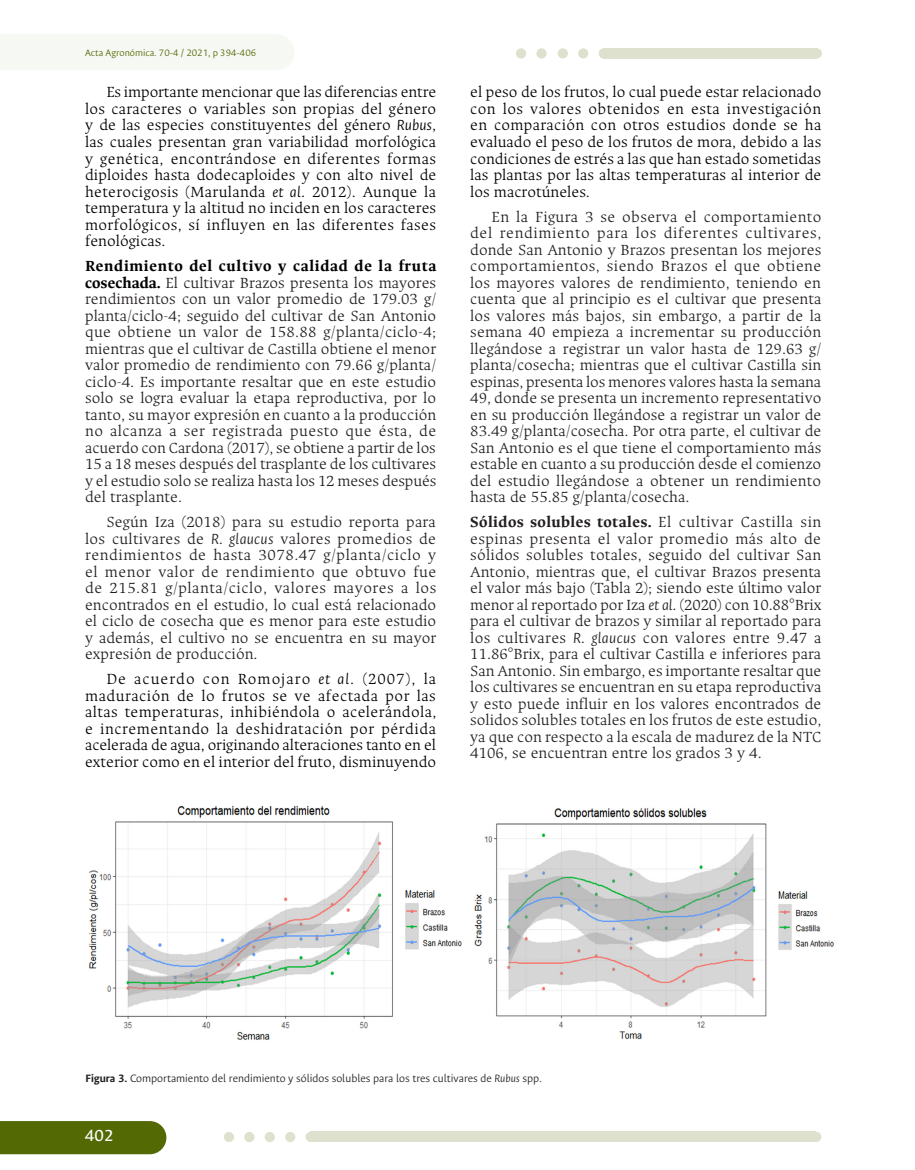
<style>
.page{position:relative;width:915px;height:1170px;background:#fff}
.page>*{position:absolute;margin:0;border:0;box-sizing:border-box;transform-origin:0 0}
.t1{font:18px "Ancizar Sans";color:#fff}
.Cuerpo_ini_11_11{font:300 16.5px/16.5px "Ancizar Serif";color:#231f20;text-align:justify}
.Cuerpo_11_11{font:300 16.5px/16.5px "Ancizar Serif";color:#231f20;text-align:justify}
.Cuerpo_11_11-2{font:300 16.5px/16.5px "Ancizar Serif";color:#000;text-align:justify}
.texto_figuras_8{font:300 12px "Ancizar Sans";color:#231f20}
.cabezote_izquierda{font:300 10.5px "Ancizar Sans";color:#536903}
.s1{font-family:"Ancizar Sans";font-style:italic}
.s2{font-weight:700;color:#000}
.s3{font-weight:700}
.s4{font-style:italic}
</style>
<div class="page">
<div style="left:0;top:1121px;width:166px;height:33px;background:#536903"></div>
<div style="left:0;top:34px;width:276px;height:36px;background:#f6f8f3"></div>
<div style="left:603px;top:48px;width:213px;height:10px;background:#dde1cd"></div>
<div style="left:310px;top:1131px;width:506px;height:10px;background:#dde1cd"></div>
<div style="left:578px;top:48px;width:10px;height:10px;background:#dde1cd;border-radius:50%"></div>
<div style="left:536px;top:48px;width:10px;height:10px;background:#dde1cd;border-radius:50%"></div>
<div style="left:557px;top:48px;width:10px;height:10px;background:#dde1cd;border-radius:50%"></div>
<div style="left:516px;top:48px;width:10px;height:10px;background:#dde1cd;border-radius:50%"></div>
<div style="left:285px;top:1131px;width:10px;height:10px;background:#dde1cd;border-radius:50%"></div>
<div style="left:244px;top:1131px;width:10px;height:10px;background:#dde1cd;border-radius:50%"></div>
<div style="left:264px;top:1131px;width:11px;height:10px;background:#dde1cd;border-radius:50%"></div>
<div style="left:224px;top:1131px;width:10px;height:10px;background:#dde1cd;border-radius:50%"></div>
<div style="left:259px;top:34px;width:35px;height:36px;background:#f6f8f3;border-radius:50%"></div>
<div style="left:598px;top:48px;width:10px;height:10px;background:#dde1cd;border-radius:50%"></div>
<div style="left:305px;top:1131px;width:10px;height:10px;background:#dde1cd;border-radius:50%"></div>
<div style="left:811px;top:48px;width:10px;height:10px;background:#dde1cd;border-radius:50%"></div>
<div style="left:810px;top:1131px;width:11px;height:10px;background:#dde1cd;border-radius:50%"></div>
<img style="left:474px;top:808px;width:360px;height:232px">
<img style="left:88px;top:805px;width:373px;height:235px">
<p class="cabezote_izquierda" style="left:85px;top:47px;width:172px">Acta Agronómica. 70-4 / 2021, p 394-406</p>
<p class="Cuerpo_11_11-2" style="left:85px;top:84px;width:352px;text-indent:21px">Es importante mencionar que las diferencias entre los caracteres o variables son propias del género y de las especies constituyentes del género <span class="s1">Rubus</span>, las cuales presentan gran variabilidad morfológica y genética, encontrándose en diferentes formas diploides hasta dodecaploides y con alto nivel de heterocigosis (Marulanda <span class="s1">et al</span>. 2012). Aunque la temperatura y la altitud no inciden en los caracteres morfológicos, sí influyen en las diferentes fases fenológicas.</p>
<p class="Cuerpo_ini_11_11" style="left:85px;top:257px;width:353px"><span class="s2">Rendimiento del cultivo y calidad de la fruta cosechada.</span> El cultivar Brazos presenta los mayores rendimientos con un valor promedio de 179.03 g/ planta/ciclo-4; seguido del cultivar de San Antonio que obtiene un valor de 158.88 g/planta/ciclo-4; mientras que el cultivar de Castilla obtiene el menor valor promedio de rendimiento con 79.66 g/planta/ ciclo-4. Es importante resaltar que en este estudio solo se logra evaluar la etapa reproductiva, por lo tanto, su mayor expresión en cuanto a la producción no alcanza a ser registrada puesto que ésta, de acuerdo con Cardona (2017), se obtiene a partir de los 15 a 18 meses después del trasplante de los cultivares y el estudio solo se realiza hasta los 12 meses después del trasplante.</p>
<p class="Cuerpo_11_11" style="left:85px;top:513px;width:353px;text-indent:21px">Según Iza (2018) para su estudio reporta para los cultivares de <span class="s1">R. glaucus</span> valores promedios de rendimientos de hasta 3078.47 g/planta/ciclo y el menor valor de rendimiento que obtuvo fue de 215.81 g/planta/ciclo, valores mayores a los encontrados en el estudio, lo cual está relacionado el ciclo de cosecha que es menor para este estudio y además, el cultivo no se encuentra en su mayor expresión de producción.</p>
<p class="Cuerpo_11_11-2" style="left:85px;top:670px;width:353px;text-indent:21px">De acuerdo con Romojaro <span class="s1">et al</span>. (2007), la maduración de lo frutos se ve afectada por las altas temperaturas, inhibiéndola o acelerándola, e incrementando la deshidratación por pérdida acelerada de agua, originando alteraciones tanto en el exterior como en el interior del fruto, disminuyendo</p>
<p class="Cuerpo_11_11-2" style="left:470px;top:84px;width:352px">el peso de los frutos, lo cual puede estar relacionado con los valores obtenidos en esta investigación en comparación con otros estudios donde se ha evaluado el peso de los frutos de mora, debido a las condiciones de estrés a las que han estado sometidas las plantas por las altas temperaturas al interior de los macrotúneles.</p>
<p class="Cuerpo_11_11" style="left:470px;top:208px;width:352px;text-indent:21px">En la Figura 3 se observa el comportamiento del rendimiento para los diferentes cultivares, donde San Antonio y Brazos presentan los mejores comportamientos, siendo Brazos el que obtiene los mayores valores de rendimiento, teniendo en cuenta que al principio es el cultivar que presenta los valores más bajos, sin embargo, a partir de la semana 40 empieza a incrementar su producción llegándose a registrar un valor hasta de 129.63 g/ planta/cosecha; mientras que el cultivar Castilla sin espinas, presenta los menores valores hasta la semana 49, donde se presenta un incremento representativo en su producción llegándose a registrar un valor de 83.49 g/planta/cosecha. Por otra parte, el cultivar de San Antonio es el que tiene el comportamiento más estable en cuanto a su producción desde el comienzo del estudio llegándose a obtener un rendimiento hasta de 55.85 g/planta/cosecha.</p>
<p class="Cuerpo_ini_11_11" style="left:470px;top:513px;width:353px"><span class="s3">Sólidos solubles totales.</span> El cultivar Castilla sin espinas presenta el valor promedio más alto de sólidos solubles totales, seguido del cultivar San Antonio, mientras que, el cultivar Brazos presenta el valor más bajo (Tabla 2); siendo este último valor menor al reportado por Iza <span class="s1">et al</span>. (2020) con 10.88°Brix para el cultivar de brazos y similar al reportado para los cultivares <span class="s1">R. glaucus</span> con valores entre 9.47 a 11.86°Brix, para el cultivar Castilla e inferiores para San Antonio. Sin embargo, es importante resaltar que los cultivares se encuentran en su etapa reproductiva y esto puede influir en los valores encontrados de solidos solubles totales en los frutos de este estudio, ya que con respecto a la escala de madurez de la NTC 4106, se encuentran entre los grados 3 y 4.</p>
<p class="texto_figuras_8" style="left:85px;top:1071px;width:458px"><span class="s3">Figura 3.</span> Comportamiento del rendimiento y sólidos solubles para los tres cultivares de <span class="s4">Rubus</span> spp.</p>
<p class="t1" style="left:85px;top:1125px;width:30px">402</p>
</div>
